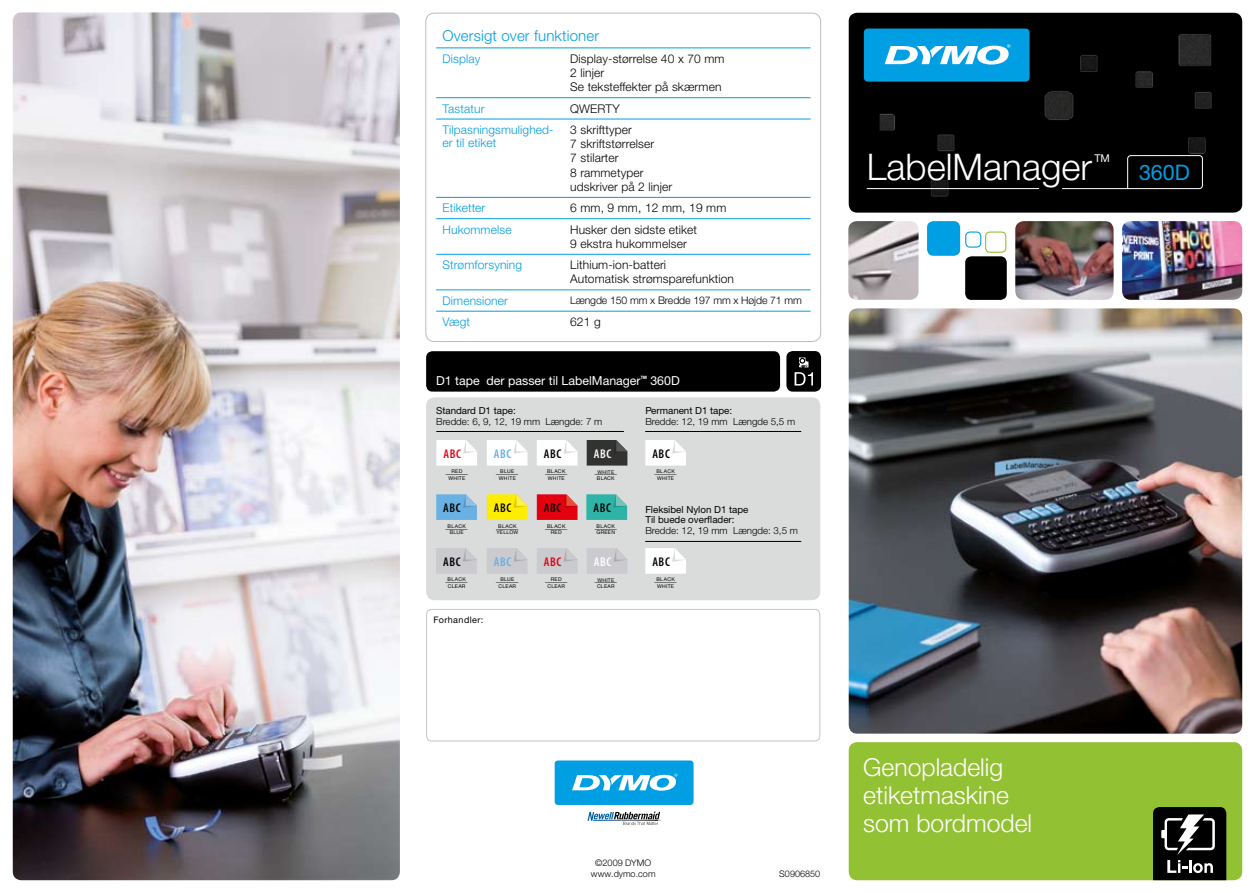
<style>
.page{position:relative;width:1255px;height:893px;background:#fff}
.page>*{position:absolute;margin:0;border:0;box-sizing:border-box;transform-origin:0 0}
.t1{font:300 36.75px "Helvetica Neue LTW1 G";color:#fff}
.t2{font:300 24.75px/27.8px "Helvetica Neue LTW1 G";color:#fff}
.t3{font:21.45px "Helvetica Neue LTW1 G";color:#009ee3}
.t4{font:300 15px "Helvetica Neue LTW1 G";letter-spacing:.01em;color:#009ee3}
.t5{font:600 condensed 12.6px "Myriad Pro";letter-spacing:.05em;color:#000}
.t6{font:600 condensed 12.6px "Myriad Pro";letter-spacing:.05em;color:#68b1e2}
.t7{font:600 condensed 12.6px "Myriad Pro";letter-spacing:.05em;color:#e3000f}
.t8{font:600 condensed 12.6px "Myriad Pro";letter-spacing:.05em;color:#fff}
.t9{font:12.3px "Helvetica Neue LTW1 G";color:#fff}
.t10{font:300 12px/14.2px "Helvetica Neue LTW1 G";letter-spacing:.01em;color:#000}
.t11{font:300 12px/13.5px "Helvetica Neue LTW1 G";letter-spacing:.01em;color:#009ee3}
.t12{font:10.65px "Helvetica Neue LTW1 G";color:#fff}
.t13{font:300 10.5px "Helvetica Neue LTW1 G";letter-spacing:-.01em;color:#000}
.t14{font:300 9.75px "Helvetica Neue LTW1 G";color:#000}
.t15{font:9.75px/10.5px "Helvetica Neue LTW1 G";color:#000}
.t16{font:300 9.15px/10.9px "Helvetica Neue LTW1 G";color:#000;text-align:center}
.t17{font:9px "Helvetica Neue LTW1 G";letter-spacing:.05em;color:#000}
.t18{font:5.1px/3.8px "Helvetica Neue LTW1 G";letter-spacing:.05em;color:#000;text-align:center}
</style>
<div class="page">
<div style="left:848px;top:13px;width:394px;height:200px;background:#000;border-radius:9px"></div>
<div style="left:848px;top:742px;width:394px;height:138px;background:#93c134;border-radius:9px"></div>
<svg style="left:1153px;top:807px;width:73px;height:73px;background:#2e2e2d"></svg>
<img style="left:1135px;top:34px;width:77px;height:120px">
<img style="left:1080px;top:55px;width:18px;height:17px">
<img style="left:879px;top:113px;width:90px;height:84px">
<img style="left:1027px;top:78px;width:47px;height:42px">
<img style="left:848px;top:221px;width:70px;height:79px">
<img style="left:1015px;top:221px;width:98px;height:79px">
<div style="left:927px;top:221px;width:33px;height:35px;background:#009ee3;border-radius:6px"></div>
<div style="left:965px;top:256px;width:41px;height:44px;background:#000;border-radius:6px"></div>
<div style="left:965px;top:231px;width:16px;height:17px;border:1px solid #009ee3;border-radius:4px"></div>
<div style="left:985px;top:231px;width:21px;height:22px;border:1px solid #93c134;border-radius:4px"></div>
<img style="left:1122px;top:221px;width:120px;height:79px">
<img style="left:13px;top:12px;width:387px;height:868px">
<div style="left:426px;top:609px;width:394px;height:132px;border:1px solid #c5c6c6;border-radius:5px"></div>
<div style="left:426px;top:351px;width:354px;height:41px;background:#000;border-radius:6px"></div>
<div style="left:426px;top:397px;width:394px;height:203px;background:#dadbdb;border-radius:9px"></div>
<svg style="left:487px;top:494px;width:40px;height:26px"></svg>
<svg style="left:537px;top:548px;width:40px;height:26px"></svg>
<svg style="left:587px;top:548px;width:40px;height:26px"></svg>
<svg style="left:487px;top:548px;width:40px;height:26px"></svg>
<svg style="left:487px;top:440px;width:40px;height:26px"></svg>
<svg style="left:436px;top:440px;width:41px;height:26px"></svg>
<svg style="left:537px;top:440px;width:40px;height:26px"></svg>
<svg style="left:645px;top:440px;width:41px;height:26px"></svg>
<svg style="left:645px;top:548px;width:41px;height:26px"></svg>
<svg style="left:537px;top:494px;width:40px;height:26px"></svg>
<svg style="left:586px;top:494px;width:41px;height:26px"></svg>
<svg style="left:586px;top:440px;width:41px;height:26px"></svg>
<hr style="left:436px;top:431px;width:188px;height:1px;background:#000">
<hr style="left:645px;top:431px;width:156px;height:1px;background:#000">
<hr style="left:645px;top:541px;width:156px;height:1px;background:#000">
<div style="left:786px;top:351px;width:35px;height:41px;background:#000;border-radius:6px"></div>
<svg style="left:794px;top:357px;width:19px;height:29px"></svg>
<svg style="left:436px;top:548px;width:41px;height:26px"></svg>
<svg style="left:436px;top:494px;width:41px;height:26px"></svg>
<hr style="left:866px;top:188px;width:173px;height:1px;background:#fff">
<svg style="left:1062px;top:155px;width:141px;height:34px"></svg>
<div style="left:863px;top:29px;width:166px;height:53px;background:#009ee3;border-radius:4px"></div>
<svg style="left:884px;top:44px;width:126px;height:21px"></svg>
<div style="left:554px;top:760px;width:139px;height:45px;background:#009ee3;border-radius:3px"></div>
<svg style="left:572px;top:773px;width:106px;height:18px"></svg>
<svg style="left:587px;top:812px;width:73px;height:13px"></svg>
<hr style="left:436px;top:97px;width:128px;height:1px;background:#009ee3">
<hr style="left:564px;top:97px;width:246px;height:1px;background:#009ee3">
<hr style="left:436px;top:119px;width:128px;height:1px;background:#009ee3">
<hr style="left:564px;top:119px;width:246px;height:1px;background:#009ee3">
<hr style="left:436px;top:197px;width:128px;height:1px;background:#009ee3">
<hr style="left:564px;top:197px;width:246px;height:1px;background:#009ee3">
<hr style="left:436px;top:218px;width:128px;height:1px;background:#009ee3">
<hr style="left:564px;top:218px;width:246px;height:1px;background:#009ee3">
<hr style="left:436px;top:254px;width:128px;height:1px;background:#009ee3">
<hr style="left:564px;top:254px;width:246px;height:1px;background:#009ee3">
<hr style="left:436px;top:289px;width:128px;height:1px;background:#009ee3">
<hr style="left:564px;top:289px;width:246px;height:1px;background:#009ee3">
<hr style="left:436px;top:311px;width:128px;height:1px;background:#009ee3">
<hr style="left:564px;top:311px;width:246px;height:1px;background:#009ee3">
<hr style="left:436px;top:48px;width:128px;height:1px;background:#009ee3">
<hr style="left:564px;top:48px;width:246px;height:1px;background:#009ee3">
<div style="left:425px;top:13px;width:396px;height:329px;border:1px solid #bcbcc2;border-radius:9px"></div>
<img style="left:848px;top:308px;width:394px;height:426px">
<p class="t4" style="left:442px;top:26px;width:158px">Oversigt over funktioner</p>
<p class="t11" style="left:442px;top:52px;width:39px">Display</p>
<p class="t10" style="left:570px;top:51px;width:156px">Display-størrelse 40 x 70 mm<br>2 linjer<br>Se teksteffekter på skærmen</p>
<p class="t11" style="left:442px;top:102px;width:43px">Tastatur</p>
<p class="t10" style="left:570px;top:101px;width:51px">QWERTY</p>
<p class="t11" style="left:442px;top:123px;width:113px">Tilpasningsmulighed&shy;er til etiket</p>
<p class="t10" style="left:570px;top:123px;width:103px">3 skrifttyper<br>7 skriftstørrelser<br>7 stilarter<br>8 rammetyper udskriver på 2 linjer</p>
<p class="t11" style="left:442px;top:201px;width:44px">Etiketter</p>
<p class="t10" style="left:570px;top:201px;width:158px">6 mm, 9 mm, 12 mm, 19 mm</p>
<p class="t11" style="left:442px;top:223px;width:70px">Hukommelse</p>
<p class="t10" style="left:570px;top:222px;width:128px">Husker den sidste etiket<br>9 ekstra hukommelser</p>
<p class="t11" style="left:442px;top:258px;width:81px">Strømforsyning</p>
<p class="t10" style="left:570px;top:258px;width:165px">Lithium-ion-batteri<br>Automatisk strømsparefunktion</p>
<p class="t11" style="left:442px;top:294px;width:67px">Dimensioner</p>
<p class="t13" style="left:570px;top:294px;width:233px">Længde 150 mm x Bredde 197 mm x Højde 71 mm</p>
<p class="t11" style="left:442px;top:315px;width:29px">Vægt</p>
<p class="t10" style="left:570px;top:315px;width:32px">621 g</p>
<p class="t9" style="left:436px;top:373px;width:245px">D1 tape der passer til LabelManager<sup>™</sup> 360D</p>
<p class="t15" style="left:436px;top:405px;width:81px">Standard D1 tape:</p>
<p class="t14" style="left:436px;top:415px;width:168px">Bredde: 6, 9, 12, 19 mm Længde: 7 m</p>
<p class="t15" style="left:645px;top:405px;width:88px">Permanent D1 tape:</p>
<p class="t14" style="left:645px;top:416px;width:151px">Bredde: 12, 19 mm Længde 5,5 m</p>
<p class="t7" style="left:443px;top:446px;width:19px">ABC</p>
<p class="t6" style="left:494px;top:446px;width:19px">ABC</p>
<p class="t5" style="left:544px;top:446px;width:19px">ABC</p>
<p class="t5" style="left:652px;top:446px;width:19px">ABC</p>
<p class="t8" style="left:593px;top:446px;width:19px">ABC</p>
<p class="t18" style="left:451px;top:470px;width:12px">RED</p>
<p class="t18" style="left:445px;top:473px;width:25px">——————<br>WHITE</p>
<p class="t18" style="left:500px;top:470px;width:16px">BLUE</p>
<p class="t18" style="left:495px;top:473px;width:25px">——————<br>WHITE</p>
<p class="t18" style="left:547px;top:470px;width:20px">BLACK</p>
<p class="t18" style="left:544px;top:473px;width:25px">——————<br>WHITE</p>
<p class="t18" style="left:597px;top:469px;width:19px;line-height:6.3px;text-align:left">WHITE<br>BLACK</p>
<p class="t18" style="left:594px;top:473px;width:25px">——————</p>
<p class="t18" style="left:656px;top:470px;width:20px">BLACK</p>
<p class="t18" style="left:654px;top:473px;width:25px">——————<br>WHITE</p>
<p class="t5" style="left:443px;top:501px;width:19px">ABC</p>
<p class="t18" style="left:447px;top:524px;width:20px">BLACK</p>
<p class="t18" style="left:445px;top:527px;width:25px">——————<br>BLUE</p>
<p class="t5" style="left:494px;top:501px;width:19px">ABC</p>
<p class="t18" style="left:498px;top:524px;width:20px">BLACK</p>
<p class="t18" style="left:495px;top:527px;width:25px;text-align:left">——————<br>YELLOW</p>
<p class="t5" style="left:544px;top:501px;width:19px">ABC</p>
<p class="t5" style="left:593px;top:501px;width:19px">ABC</p>
<p class="t18" style="left:547px;top:524px;width:20px">BLACK</p>
<p class="t18" style="left:544px;top:527px;width:25px">——————</p>
<p class="t18" style="left:550px;top:530px;width:12px">RED</p>
<p class="t18" style="left:596px;top:524px;width:20px">BLACK</p>
<p class="t18" style="left:594px;top:527px;width:25px">——————<br>GREEN</p>
<p class="t15" style="left:645px;top:504px;width:105px">Fleksibel Nylon D1 tape<br>Til buede overflader:</p>
<p class="t14" style="left:645px;top:524px;width:154px">Bredde: 12, 19 mm Længde: 3,5 m</p>
<p class="t5" style="left:443px;top:555px;width:19px">ABC</p>
<p class="t6" style="left:494px;top:555px;width:19px">ABC</p>
<p class="t7" style="left:544px;top:555px;width:19px">ABC</p>
<p class="t8" style="left:593px;top:555px;width:19px">ABC</p>
<p class="t5" style="left:652px;top:555px;width:19px">ABC</p>
<p class="t18" style="left:447px;top:577px;width:20px">BLACK</p>
<p class="t18" style="left:445px;top:580px;width:25px">——————<br>CLEAR</p>
<p class="t18" style="left:500px;top:577px;width:15px">BLue</p>
<p class="t18" style="left:495px;top:580px;width:25px">——————<br>CLEAR</p>
<p class="t18" style="left:550px;top:577px;width:12px">RED</p>
<p class="t18" style="left:544px;top:580px;width:25px">——————<br>CLEAR</p>
<p class="t18" style="left:594px;top:580px;width:25px">——————</p>
<p class="t18" style="left:597px;top:577px;width:19px;line-height:6.3px;text-align:left">WHITE<br>CLEAR</p>
<p class="t18" style="left:656px;top:577px;width:20px">BLACK</p>
<p class="t18" style="left:654px;top:580px;width:25px">——————<br>WHITE</p>
<p class="t17" style="left:433px;top:614px;width:51px">Forhandler:</p>
<h1 class="t1" style="left:866px;top:144px;width:227px">LabelManager</h1>
<p class="t12" style="left:1094px;top:151px;width:17px">TM</p>
<h3 class="t3" style="left:1138px;top:159px;width:52px">360D</h3>
<p class="t16" style="left:591px;top:857px;width:66px">©2009 DYMO www.dymo.com</p>
<p class="t16" style="left:779px;top:868px;width:43px">S0906850</p>
<p class="t16" style="left:591px;top:864px;width:66px">www.dymo.com</p>
<h2 class="t2" style="left:863px;top:753px;width:170px">Genopladelig etiketmaskine som bordmodel</h2>
</div>
